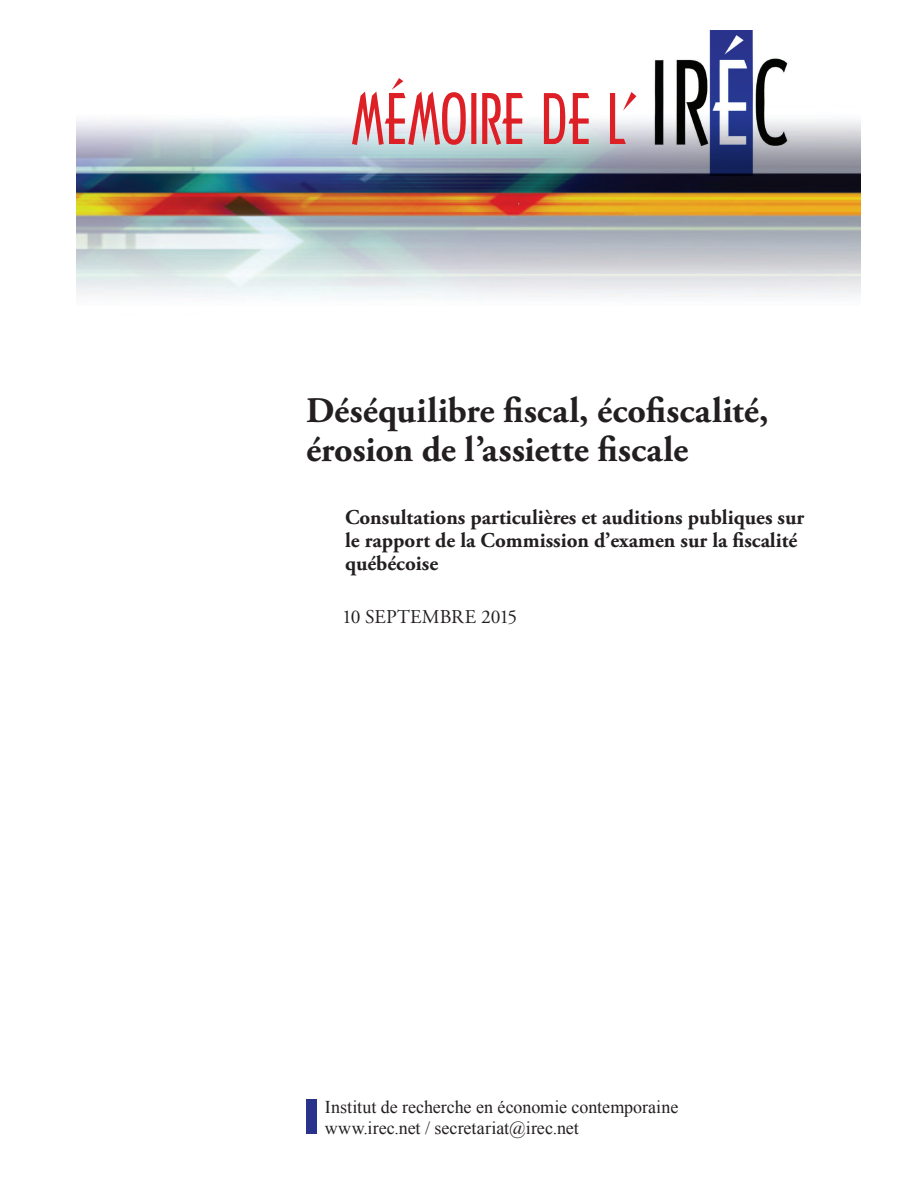
<style>
.page{position:relative;width:918px;height:1188px;background:#fff}
.page>*{position:absolute;margin:0;border:0;box-sizing:border-box;transform-origin:0 0}
.En-tête{font:66.3px "Arquitectura";letter-spacing:-.015em;color:#dd1f26}
.Titre{font:700 36px/39px "Adobe Garamond Pro";color:#231f20}
.t1{font:700 21px/23.1px "Adobe Garamond Pro";color:#231f20}
.Texte{font:19.5px "Adobe Garamond Pro";color:#231f20}
.Adresse{font:18px "Times New Roman";color:#231f20}
</style>
<div class="page">
<div style="left:306px;top:1100px;width:10px;height:34px;background:#2a338c"></div>
<img style="left:76px;top:119px;width:785px;height:179px">
<img style="left:645px;top:30px;width:150px;height:146px">
<p class="En-tête" style="left:351px;top:78px;width:289px">MÉMOIRE DE L’</p>
<p class="Titre" style="left:306px;top:392px;width:464px">Déséquilibre fiscal, écofiscalité, érosion de l’assiette fiscale</p>
<p class="t1" style="left:345px;top:506px;width:461px">Consultations particulières et auditions publiques sur le rapport de la Commission d’examen sur la fiscalité québécoise</p>
<p class="Texte" style="left:342px;top:605px;width:177px">10 SEPTEMBRE 2015</p>
<p class="Adresse" style="left:325px;top:1095px;width:355px">Institut de recherche en économie contemporaine</p>
<p class="Adresse" style="left:325px;top:1116px;width:256px">www.irec.net / secretariat@irec.net</p>
</div>
